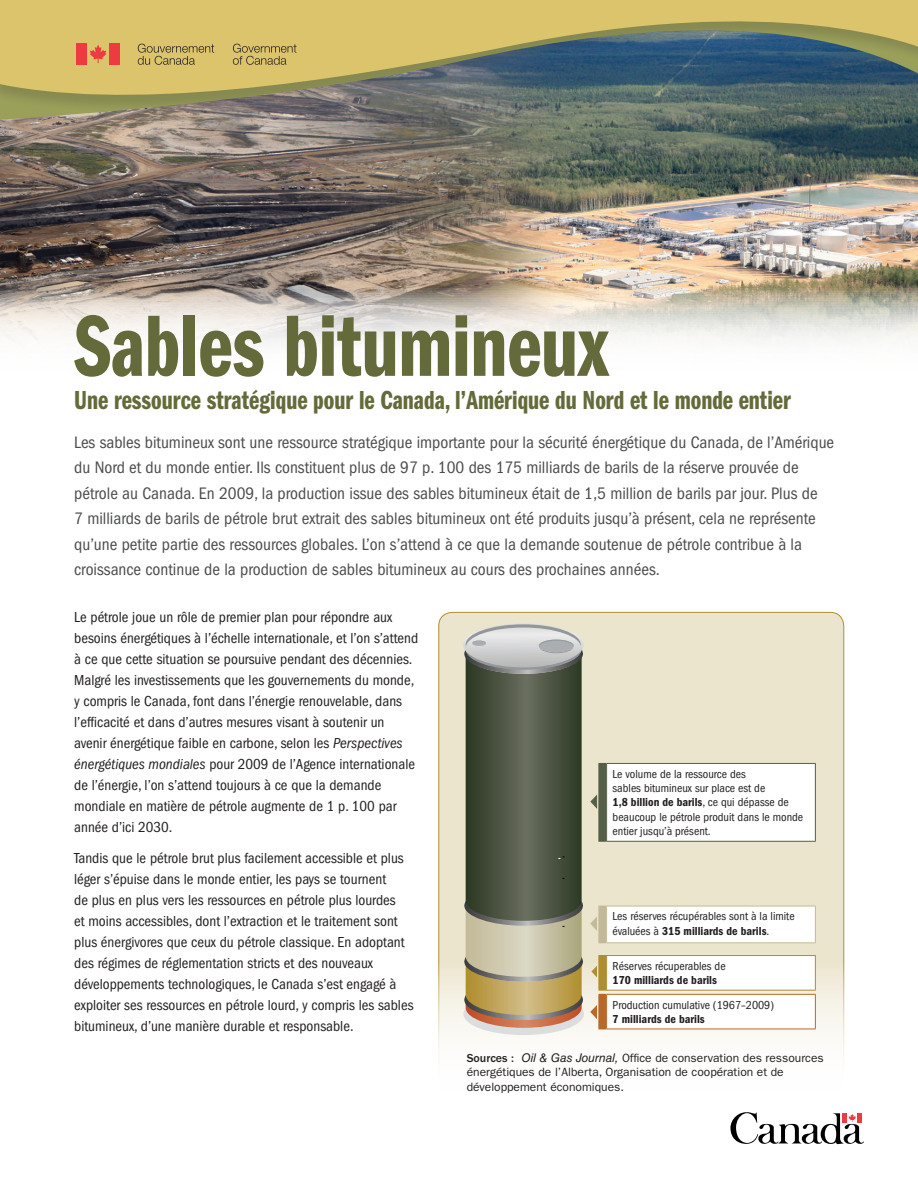
<style>
.page{position:relative;width:918px;height:1188px;background:#fff}
.page>*{position:absolute;margin:0;border:0;box-sizing:border-box;transform-origin:0 0}
.t1{font:90px "ITC Franklin Gothic Std Dm Cp";color:#646a39}
.subhead{font:27px "ITC Franklin Gothic Std Dm Cp";color:#646a39}
.intro_text{font:condensed 17.25px/25.5px "ITC Franklin Gothic Std";color:#4b4c4d}
.body{font:condensed 15px/21px "ITC Franklin Gothic Std";color:#231f20}
.text_boxes{font:condensed 12px/14.4px "ITC Franklin Gothic Std";color:#231f20}
.sources{font:12px/14.4px "ITC Franklin Gothic Std";color:#231f20}
.text_boxes-2{font:12px "ITC Franklin Gothic Std Dm Cd";color:#231f20}
.s1{font-style:italic}
.s2{font-weight:500}
.s3{font-family:"Helvetica LT Std";font-style:italic}
.s4{font-family:"ITC Franklin Gothic Std Dm Cd";font-stretch:normal}
</style>
<div class="page">
<svg style="left:439px;top:612px;width:405px;height:484px;fill:#ece5ce"></svg>
<img style="left:0;top:120px;width:918px;height:223px">
<svg style="left:0;top:114px;width:918px;height:6px;background:#76796f"></svg>
<svg style="left:0;top:0;width:918px;height:114px;background:#9a976c"></svg>
<svg style="left:730px;top:1112px;width:134px;height:33px"></svg>
<div style="left:76px;top:43px;width:11px;height:21px;background:#ee3a41"></div>
<div style="left:110px;top:43px;width:10px;height:21px;background:#ee3a41"></div>
<svg style="left:90px;top:45px;width:16px;height:18px"></svg>
<svg style="left:138px;top:44px;width:76px;height:21px;background:#bca85f"></svg>
<svg style="left:233px;top:44px;width:64px;height:21px"></svg>
<div style="left:463px;top:993px;width:121px;height:42px;background:#dcddde;border-radius:50%"></div>
<svg style="left:463px;top:624px;width:121px;height:404px;background:#7b7b66"></svg>
<div style="left:599px;top:763px;width:8px;height:78px;background:#555f48"></div>
<div style="left:607px;top:763px;width:208px;height:78px;background:#fff"></div>
<hr style="left:607px;top:763px;width:209px;height:1px;background:#555f48">
<hr style="left:815px;top:764px;width:1px;height:77px;background:#555f48">
<hr style="left:607px;top:841px;width:209px;height:1px;background:#555f48">
<hr style="left:598px;top:764px;width:1px;height:77px;background:#555f48">
<svg style="left:590px;top:795px;width:8px;height:15px"></svg>
<div style="left:599px;top:906px;width:8px;height:37px;background:#c3b998"></div>
<div style="left:607px;top:906px;width:208px;height:37px;background:#fff"></div>
<hr style="left:598px;top:906px;width:1px;height:36px;background:#c3ba99">
<hr style="left:607px;top:906px;width:209px;height:1px;background:#c3ba99">
<hr style="left:815px;top:906px;width:1px;height:36px;background:#c3ba99">
<hr style="left:607px;top:942px;width:209px;height:1px;background:#c3ba99">
<svg style="left:590px;top:917px;width:8px;height:15px"></svg>
<div style="left:599px;top:956px;width:8px;height:34px;background:#af8e2f"></div>
<div style="left:607px;top:956px;width:208px;height:34px;background:#fff"></div>
<hr style="left:607px;top:955px;width:209px;height:1px;background:#af8e2f">
<hr style="left:815px;top:956px;width:1px;height:34px;background:#af8e2f">
<hr style="left:607px;top:990px;width:209px;height:1px;background:#af8e2f">
<hr style="left:598px;top:956px;width:1px;height:34px;background:#af8e2f">
<svg style="left:591px;top:966px;width:6px;height:12px"></svg>
<div style="left:599px;top:994px;width:8px;height:35px;background:#b86827"></div>
<div style="left:607px;top:994px;width:208px;height:35px;background:#fff"></div>
<svg style="left:598px;top:990px;width:9px;height:5px"></svg>
<hr style="left:598px;top:995px;width:1px;height:34px;background:#b86827">
<hr style="left:607px;top:994px;width:209px;height:1px;background:#b86827">
<hr style="left:815px;top:995px;width:1px;height:34px;background:#b86827">
<hr style="left:607px;top:1029px;width:209px;height:1px;background:#b86827">
<svg style="left:590px;top:1005px;width:8px;height:15px"></svg>
<p class="t1" style="left:74px;top:297px;width:536px">Sables bitumineux</p>
<p class="subhead" style="left:74px;top:385px;width:718px">Une ressource stratégique pour le Canada, l’Amérique du Nord et le monde entier</p>
<p class="intro_text" style="left:74px;top:430px;width:762px">Les sables bitumineux sont une ressource stratégique importante pour la sécurité énergétique du Canada, de l’Amérique du Nord et du monde entier. Ils constituent plus de 97 p. 100 des 175 milliards de barils de la réserve prouvée de pétrole au Canada. En 2009, la production issue des sables bitumineux était de 1,5 million de barils par jour. Plus de<br>7 milliards de barils de pétrole brut extrait des sables bitumineux ont été produits jusqu’à présent, cela ne représente qu’une petite partie des ressources globales. L’on s’attend à ce que la demande soutenue de pétrole contribue à la croissance continue de la production de sables bitumineux au cours des prochaines années.</p>
<p class="body" style="left:74px;top:606px;width:345px">Le pétrole joue un rôle de premier plan pour répondre aux besoins énergétiques à l’échelle internationale, et l’on s’attend à ce que cette situation se poursuive pendant des décennies.<br>Malgré les investissements que les gouvernements du monde, y compris le Canada, font dans l’énergie renouvelable, dans l’efficacité et dans d’autres mesures visant à soutenir un avenir énergétique faible en carbone, selon les <span class="s1">Perspectives énergétiques mondiales</span> pour 2009 de l’Agence internationale de l’énergie, l’on s’attend toujours à ce que la demande mondiale en matière de pétrole augmente de 1 p. 100 par année d’ici 2030.</p>
<p class="body" style="left:74px;top:848px;width:341px">Tandis que le pétrole brut plus facilement accessible et plus léger s’épuise dans le monde entier, les pays se tournent<br>de plus en plus vers les ressources en pétrole plus lourdes<br>et moins accessibles, dont l’extraction et le traitement sont plus énergivores que ceux du pétrole classique. En adoptant des régimes de réglementation stricts et des nouveaux développements technologiques, le Canada s’est engagé à exploiter ses ressources en pétrole lourd, y compris les sables bitumineux, d’une manière durable et responsable.</p>
<p class="sources" style="left:467px;top:1051px;width:358px"><span class="s2">Sources :</span> <span class="s3">Oil &amp; Gas Journal,</span> Office de conservation des ressources énergétiques de l’Alberta, Organisation de coopération et de développement économiques.</p>
<p class="text_boxes" style="left:613px;top:767px;width:192px">Le volume de la ressource des<br>sables bitumineux sur place est de<br><span class="s4">1,8 billion de barils</span>, ce qui dépasse de beaucoup le pétrole produit dans le monde entier jusqu’à présent.</p>
<p class="text_boxes" style="left:613px;top:909px;width:184px">Les réserves récupérables sont à la limite évaluées à <span class="s4">315 milliards de barils</span>.</p>
<p class="text_boxes" style="left:613px;top:959px;width:115px">Réserves récuperables de<br><span class="s4">170 milliards de barils</span></p>
<p class="text_boxes" style="left:613px;top:997px;width:163px">Production cumulative (1967–2009)</p>
<p class="text_boxes-2" style="left:613px;top:1012px;width:94px">7 milliards de barils</p>
</div>
